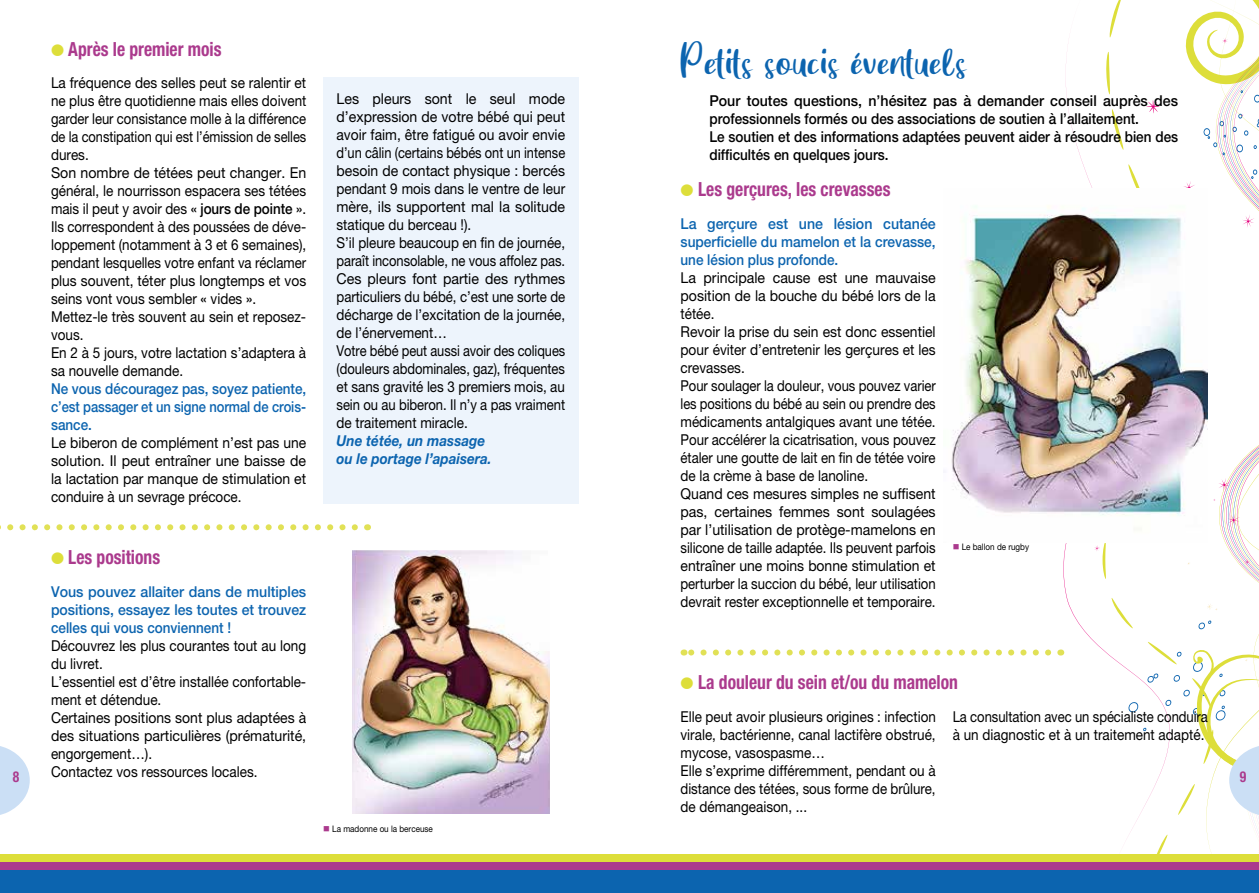
<style>
.page{position:relative;width:1259px;height:893px;background:#fff}
.page>*{position:absolute;margin:0;border:0;box-sizing:border-box;transform-origin:0 0}
.t1{font:25.5px "Great Wishes";letter-spacing:.04em;color:#0c64af}
.t2{font:700 condensed 19.5px "Helvetica Neue LT Std";color:#ab3a8d;scale:.9 1}
.t3{font:15px/18px "Helvetica Neue LT Std";color:#000;scale:.94 1}
.t4{font:15px/18px "Helvetica Neue LT Std";color:#000;scale:.91 1}
.t5{font:15px/18px "Helvetica Neue LT Std";color:#000;scale:.9 1}
.t6{font:500 15px/18px "Helvetica Neue LT Std";color:#000;scale:.94 1}
.t7{font:500 15px/18px "Helvetica Neue LT Std";color:#0c64af;text-align:justify;scale:.94 1}
.t8{font:15px/18px "Helvetica Neue LT Std";color:#000;text-align:justify;scale:.92 1}
.t9{font:500 15px/18px "Helvetica Neue LT Std";color:#0c64af;text-align:justify;scale:.9 1}
.t10{font:15px/18px "Helvetica Neue LT Std";color:#000;scale:.87 1}
.t11{font:italic 700 15px/18px "Helvetica Neue LT Std";color:#0c64af;scale:.9 1}
.t12{font:700 condensed 15px "Helvetica Neue LT Std";color:#ab3a8d;scale:.9 1}
.t13{font:9px "Helvetica Neue LT Std";color:#000;scale:.9 1}
.s1{color:#ddde3a}
.s2{font-weight:500}
.s3{color:#ab3a8d}
</style>
<div class="page">
<div style="left:323px;top:78px;width:255px;height:426px;background:#edf4fc"></div>
<svg style="left:0;top:746px;width:30px;height:69px"></svg>
<svg style="left:1093px;top:0;width:166px;height:855px"></svg>
<svg style="left:0;top:524px;width:355px;height:6px"></svg>
<img style="left:951px;top:188px;width:257px;height:355px">
<svg style="left:683px;top:649px;width:365px;height:6px"></svg>
<img style="left:352px;top:550px;width:197px;height:263px">
<div style="left:0;top:855px;width:1259px;height:16px;background:#ddde3a"></div>
<div style="left:0;top:863px;width:1259px;height:16px;background:#ab3a8d"></div>
<div style="left:0;top:871px;width:1259px;height:22px;background:#0c64af"></div>
<h1 class="t1" style="left:680px;top:55px;width:287px">Petits soucis éventuels</h1>
<p class="t6" style="left:709px;top:92px;width:500px">Pour toutes questions, n’hésitez pas à demander conseil auprès des professionnels formés ou des associations de soutien à l’allaitement.<br>Le soutien et des informations adaptées peuvent aider à résoudre bien des difficultés en quelques jours.</p>
<h2 class="t2" style="left:51px;top:38px;width:191px"><span class="s1">●</span> Après le premier mois</h2>
<p class="t4" style="left:51px;top:74px;width:282px">La fréquence des selles peut se ralentir et ne plus être quotidienne mais elles doivent garder leur consistance molle à la différence de la constipation qui est l’émission de selles dures.<br>Son nombre de tétées peut changer. En général, le nourrisson espacera ses tétées mais il peut y avoir des <span class="s2">« jours de pointe »</span>.<br>Ils correspondent à des poussées de déve&shy;loppement (notamment à 3 et 6 semaines), pendant lesquelles votre enfant va réclamer plus souvent, téter plus longtemps et vos seins vont vous sembler <span class="s2">«</span> vides <span class="s2">»</span>.<br>Mettez-le très souvent au sein et reposez&shy;vous.<br>En 2 à 5 jours, votre lactation s’adaptera à sa nouvelle demande.</p>
<p class="t9" style="left:51px;top:380px;width:285px">Ne vous découragez pas, soyez patiente, c’est passager et un signe normal de crois&shy;sance.</p>
<p class="t8" style="left:51px;top:434px;width:279px">Le biberon de complément n’est pas une solution. Il peut entraîner une baisse de la lactation par manque de stimulation et conduire à un sevrage précoce.</p>
<p class="t3" style="left:336px;top:90px;width:245px">Les pleurs sont le seul mode d’expression de votre bébé qui peut avoir faim, être fatigué ou avoir envie d’un câlin (certains bébés ont un intense besoin de contact physique : bercés pendant 9 mois dans le ventre de leur mère, ils supportent mal la solitude statique du berceau !).<br>S’il pleure beaucoup en fin de journée, paraît inconsolable, ne vous affolez pas.<br>Ces pleurs font partie des rythmes particuliers du bébé, c’est une sorte de décharge de l’excitation de la journée, de l’énervement…<br>Votre bébé peut aussi avoir des coliques (douleurs abdominales, gaz), fréquentes et sans gravité les 3 premiers mois, au sein ou au biberon. Il n’y a pas vraiment de traitement miracle.</p>
<p class="t11" style="left:336px;top:431px;width:174px">Une tétée, un massage ou le portage l’apaisera.</p>
<h2 class="t2" style="left:680px;top:177px;width:235px"><span class="s1">●</span> Les gerçures, les crevasses</h2>
<p class="t7" style="left:680px;top:215px;width:273px">La gerçure est une lésion cutanée superficielle du mamelon et la crevasse, une lésion plus profonde.</p>
<p class="t3" style="left:680px;top:269px;width:273px">La principale cause est une mauvaise position de la bouche du bébé lors de la tétée.<br>Revoir la prise du sein est donc essentiel pour éviter d’entretenir les gerçures et les crevasses.<br>Pour soulager la douleur, vous pouvez varier les positions du bébé au sein ou prendre des médicaments antalgiques avant une tétée.<br>Pour accélérer la cicatrisation, vous pouvez étaler une goutte de lait en fin de tétée voire de la crème à base de lanoline.<br>Quand ces mesures simples ne suffisent pas, certaines femmes sont soulagées par l’utilisation de protège-mamelons en silicone de taille adaptée. Ils peuvent parfois entraîner une moins bonne stimulation et perturber la succion du bébé, leur utilisation devrait rester exceptionnelle et temporaire.</p>
<p class="t13" style="left:952px;top:541px;width:86px"><span class="s3">■</span> Le ballon de rugby</p>
<h2 class="t2" style="left:51px;top:546px;width:123px"><span class="s1">●</span> Les positions</h2>
<p class="t7" style="left:51px;top:583px;width:273px">Vous pouvez allaiter dans de multiples positions, essayez les toutes et trouvez celles qui vous conviennent !</p>
<p class="t5" style="left:51px;top:637px;width:285px">Découvrez les plus courantes tout au long du livret.<br>L’essentiel est d’être installée confortable&shy;ment et détendue.<br>Certaines positions sont plus adaptées à des situations particulières (prématurité, engorgement…).<br>Contactez vos ressources locales.</p>
<h2 class="t2" style="left:680px;top:670px;width:310px"><span class="s1">●</span> La douleur du sein et/ou du mamelon</h2>
<p class="t10" style="left:952px;top:708px;width:295px">La consultation avec un spécialiste conduira à un diagnostic et à un traitement adapté.</p>
<p class="t5" style="left:680px;top:708px;width:285px">Elle peut avoir plusieurs origines : infection virale, bactérienne, canal lactifère obstrué, mycose, vasospasme…<br>Elle s’exprime différemment, pendant ou à distance des tétées, sous forme de brûlure, de démangeaison, ...</p>
<p class="t12" style="left:13px;top:768px;width:9px">8</p>
<p class="t12" style="left:1239px;top:768px;width:9px">9</p>
<p class="t13" style="left:323px;top:824px;width:123px"><span class="s3">■</span> La madonne ou la berceuse</p>
</div>
